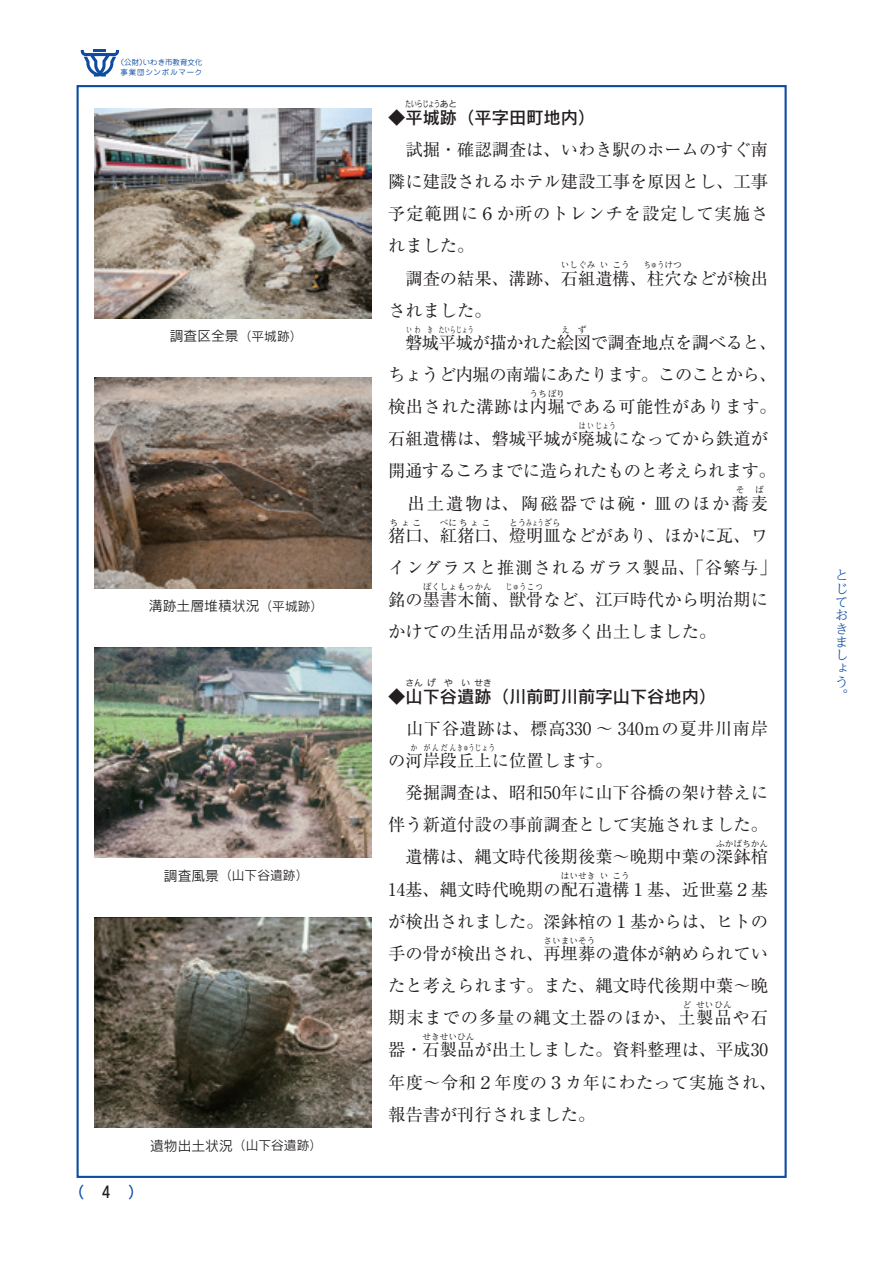
<style>
.page{position:relative;width:893px;height:1263px;background:#fff}
.page>*{position:absolute;margin:0;border:0;box-sizing:border-box;transform-origin:0 0}
.t1{font:17.25px/32.1px "Ryumin Pr 6";color:#231f20}
.t2{font:17.25px/32.1px "Ryumin Pr 6";letter-spacing:.025em;color:#231f20}
.t3{font:17.25px "Ryumin Pr 6";letter-spacing:-.025em;color:#231f20}
.t4{font:17.25px/32.1px "Ryumin Pr 6";letter-spacing:.05em;color:#231f20}
.t5{font:17.25px "Rodin Pro DB";color:#231f20}
.t6{font:17.25px "Ryumin Pr 6";letter-spacing:.115em;color:#231f20}
.t7{font:15.9px "Rodin Pro DB";color:#0d4da1}
.キャプション{font:13.8px "Rodin Pro M";color:#231f20}
.t8{font:300 13.35px/13.4px "UD Reimin Pro";color:#0d4da1}
.キャプション-2{font:12.75px "Rodin Pro M";color:#231f20}
.t9{font:8.7px "Ryumin Pr 6";color:#231f20}
.t10{font:8.7px "Ryumin Pr 6";color:#231f20;scale:.8 1}
.t11{font:8.7px "Rodin Pro DB";color:#231f20;scale:.67 1}
.t12{font:8.7px "Rodin Pro DB";color:#231f20}
.t13{font:8.7px "Ryumin Pr 6";color:#231f20;scale:.65 1}
.t14{font:8.7px "Ryumin Pr 6";color:#231f20;scale:.7 1}
.t15{font:7.5px/9.6px "Jun 201 Pro";letter-spacing:.11em;color:#0d4da1;text-align:center}
.s1{font-size:12.75px}
.s2{font-size:13.8px}
.s3{color:#231f20}
</style>
<div class="page">
<img style="left:95px;top:108px;width:276px;height:211px">
<img style="left:95px;top:378px;width:276px;height:210px">
<img style="left:95px;top:648px;width:276px;height:210px">
<img style="left:95px;top:917px;width:276px;height:210px">
<svg style="left:81px;top:49px;width:38px;height:28px"></svg>
<p class="t15" style="left:117px;top:57px;width:87px">（公財）いわき市教育文化事業団シンボルマーク</p>
<p class="キャプション" style="left:170px;top:327px;width:134px">調査区全景<span class="s1">（平城跡）</span></p>
<p class="キャプション" style="left:149px;top:597px;width:176px">溝跡土層堆積状況<span class="s1">（平城跡）</span></p>
<p class="キャプション-2" style="left:164px;top:867px;width:146px"><span class="s2">調査風景</span>（山下谷遺跡）</p>
<p class="t7" style="left:69px;top:1182px;width:77px">（<span class="s3">4</span>）</p>
<p class="キャプション-2" style="left:150px;top:1137px;width:174px"><span class="s2">遺物出土状況</span>（山下谷遺跡）</p>
<p class="t11" style="left:405px;top:98px;width:79px">たいらじょうあと</p>
<p class="t1" style="left:388px;top:132px;width:382px;text-align:justify">　試掘・確認調査は、いわき駅のホームのすぐ南隣に建設されるホテル建設工事を原因とし、工事予定範囲に６か所のトレンチを設定して実施されました。</p>
<p class="t1" style="left:388px;top:261px;width:381px">　調査の結果、溝跡、石組遺構、柱穴などが検出</p>
<p class="t5" style="left:388px;top:106px;width:209px">◆平城跡（平字田町地内）</p>
<p class="t9" style="left:561px;top:258px;width:36px">いしぐみ</p>
<p class="t9" style="left:600px;top:258px;width:10px">い</p>
<p class="t9" style="left:613px;top:258px;width:19px">こう</p>
<p class="t10" style="left:644px;top:258px;width:49px">ちゅうけつ</p>
<p class="t1" style="left:388px;top:293px;width:105px">されました。</p>
<p class="t3" style="left:405px;top:329px;width:373px">磐城平城が描かれた絵図で調査地点を調べると、</p>
<p class="t14" style="left:406px;top:322px;width:22px">いわ</p>
<p class="t14" style="left:427px;top:322px;width:10px">き</p>
<p class="t13" style="left:439px;top:322px;width:55px">たいらじょう</p>
<p class="t9" style="left:561px;top:322px;width:10px">え</p>
<p class="t9" style="left:578px;top:322px;width:10px">ず</p>
<p class="t2" style="left:388px;top:358px;width:390px">ちょうど内堀の南端にあたります。このことから、検出された溝跡は内堀である可能性があります。</p>
<p class="t9" style="left:529px;top:387px;width:37px">うちぼり</p>
<p class="t1" style="left:388px;top:422px;width:381px">石組遺構は、磐城平城が廃城になってから鉄道が</p>
<p class="t10" style="left:579px;top:419px;width:48px">はいじょう</p>
<p class="t3" style="left:388px;top:457px;width:389px">開通するころまでに造られたものと考えられます。</p>
<p class="t6" style="left:388px;top:490px;width:381px">　出土遺物は、陶磁器では碗・皿のほか蕎麦</p>
<p class="t9" style="left:736px;top:483px;width:10px">そ</p>
<p class="t9" style="left:755px;top:483px;width:10px">ば</p>
<p class="t1" style="left:388px;top:518px;width:381px">猪口、紅猪口、燈明皿などがあり、ほかに瓦、ワ</p>
<p class="t9" style="left:390px;top:515px;width:33px">ちょこ</p>
<p class="t9" style="left:440px;top:515px;width:52px">べにちょこ</p>
<p class="t9" style="left:509px;top:515px;width:53px">とうみょうざら</p>
<p class="t2" style="left:388px;top:550px;width:390px">イングラスと推測されるガラス製品、「谷繁与」銘の墨書木簡、獣骨など、江戸時代から明治期に</p>
<p class="t9" style="left:423px;top:580px;width:71px">ぼくしょもっかん</p>
<p class="t10" style="left:506px;top:580px;width:48px">じゅうこつ</p>
<p class="t1" style="left:388px;top:615px;width:330px">かけての生活用品が数多く出土しました。</p>
<p class="t12" style="left:405px;top:677px;width:19px">さん</p>
<p class="t12" style="left:427px;top:677px;width:10px">げ</p>
<p class="t12" style="left:444px;top:677px;width:10px">や</p>
<p class="t12" style="left:462px;top:677px;width:10px">い</p>
<p class="t12" style="left:474px;top:677px;width:19px">せき</p>
<p class="t1" style="left:388px;top:711px;width:381px">　山下谷遺跡は、標高330 ～ 340ｍの夏井川南岸の河岸段丘上に位置します。</p>
<p class="t5" style="left:388px;top:685px;width:330px">◆山下谷遺跡（川前町川前字山下谷地内）</p>
<p class="t10" style="left:411px;top:741px;width:10px">か</p>
<p class="t10" style="left:424px;top:741px;width:91px">がんだんきゅうじょう</p>
<p class="t1" style="left:388px;top:776px;width:382px">　発掘調査は、昭和50年に山下谷橋の架け替えに伴う新道付設の事前調査として実施されました。</p>
<p class="t1" style="left:388px;top:840px;width:381px">　遺構は、縄文時代後期後葉～晩期中葉の深鉢棺</p>
<p class="t9" style="left:716px;top:837px;width:53px">ふかばちかん</p>
<p class="t1" style="left:388px;top:872px;width:382px">14基、縄文時代晩期の配石遺構１基、近世墓２基</p>
<p class="t9" style="left:561px;top:869px;width:36px">はいせき</p>
<p class="t9" style="left:600px;top:869px;width:10px">い</p>
<p class="t9" style="left:613px;top:869px;width:19px">こう</p>
<p class="t1" style="left:388px;top:904px;width:381px">が検出されました。深鉢棺の１基からは、ヒトの手の骨が検出され、再埋葬の遺体が納められてい</p>
<p class="t9" style="left:543px;top:933px;width:53px">さいまいそう</p>
<p class="t4" style="left:388px;top:969px;width:381px">たと考えられます。また、縄文時代後期中葉～晩期末までの多量の縄文土器のほか、土製品や石</p>
<p class="t9" style="left:682px;top:998px;width:10px">ど</p>
<p class="t9" style="left:696px;top:998px;width:37px">せいひん</p>
<p class="t1" style="left:388px;top:1033px;width:381px">器・石製品が出土しました。資料整理は、平成30</p>
<p class="t9" style="left:423px;top:1030px;width:53px">せきせいひん</p>
<p class="t2" style="left:388px;top:1065px;width:390px">年度～令和２年度の３カ年にわたって実施され、報告書が刊行されました。</p>
<p class="t8" style="left:835px;top:568px;width:14px">とじておきましょう。</p>
</div>
